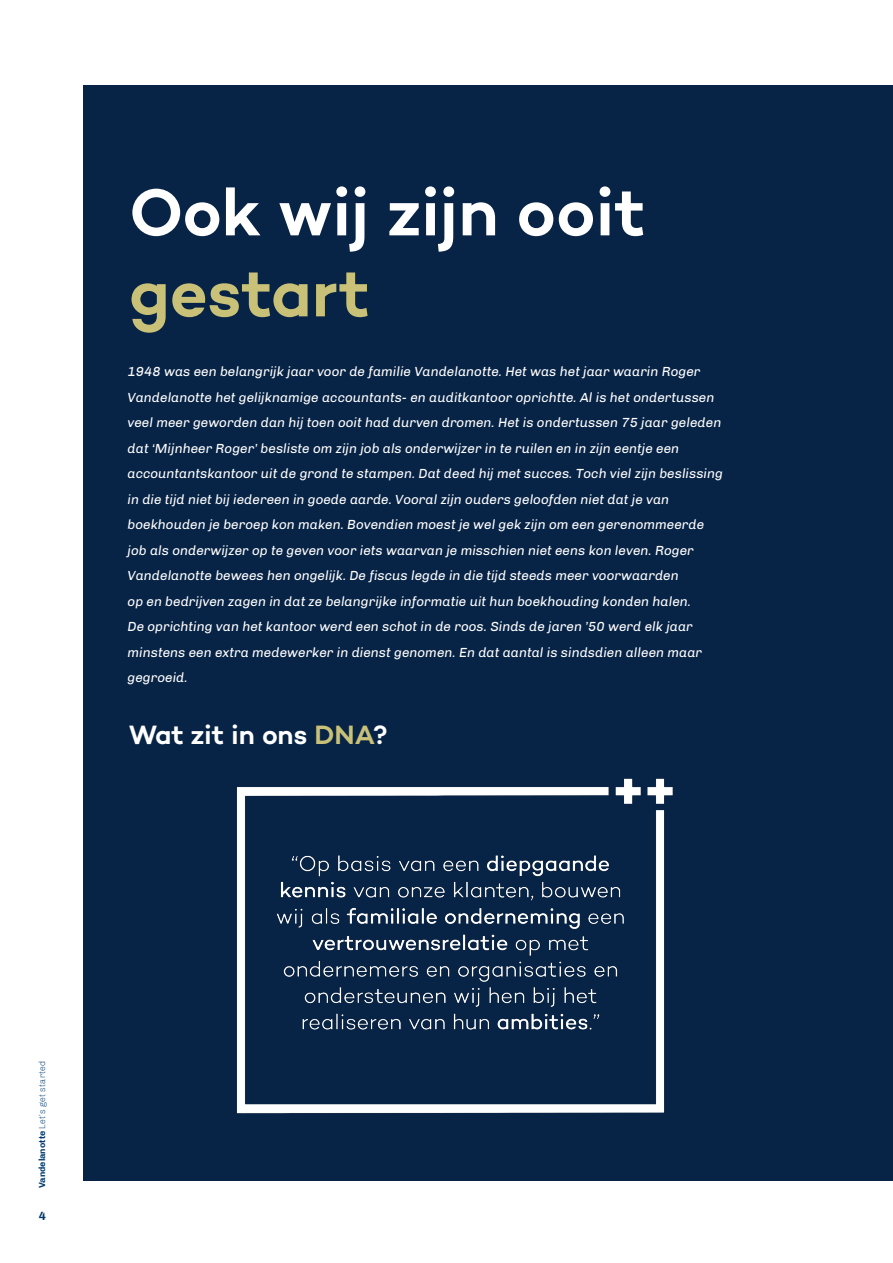
<style>
.page{position:relative;width:893px;height:1263px;background:#fff}
.page>*{position:absolute;margin:0;border:0;box-sizing:border-box;transform-origin:0 0}
.t1{font:600 67.5px "Campton";color:#fff}
.t2{font:600 67.5px "Campton";color:#c8c177}
.t3{font:600 27px "Campton";color:#fff}
.t4{font:italic 13.5px/25.5px "Chivo";color:#fff}
.t5{font:700 12px "Chivo";color:#01386d}
.t6{font:300 9px "Chivo";color:#01386d}
.s1{color:#c8c177}
.s2{font-weight:700}
</style>
<div class="page">
<div style="left:84px;top:85px;width:809px;height:1095px;background:#072345"></div>
<img style="left:236px;top:778px;width:437px;height:336px">
<p class="t1" style="left:129px;top:169px;width:518px">Ook wij zijn ooit</p>
<p class="t2" style="left:129px;top:250px;width:242px">gestart</p>
<p class="t4" style="left:128px;top:359px;width:597px">1948 was een belangrijk jaar voor de familie Vandelanotte. Het was het jaar waarin Roger Vandelanotte het gelijknamige accountants- en auditkantoor oprichtte. Al is het ondertussen veel meer geworden dan hij toen ooit had durven dromen. Het is ondertussen 75 jaar geleden dat ‘Mijnheer Roger’ besliste om zijn job als onderwijzer in te ruilen en in zijn eentje een accountantskantoor uit de grond te stampen. Dat deed hij met succes. Toch viel zijn beslissing in die tijd niet bij iedereen in goede aarde. Vooral zijn ouders geloofden niet dat je van boekhouden je beroep kon maken. Bovendien moest je wel gek zijn om een gerenommeerde job als onderwijzer op te geven voor iets waarvan je misschien niet eens kon leven. Roger Vandelanotte bewees hen ongelijk. De fiscus legde in die tijd steeds meer voorwaarden<br>op en bedrijven zagen in dat ze belangrijke informatie uit hun boekhouding konden halen.<br>De oprichting van het kantoor werd een schot in de roos. Sinds de jaren ’50 werd elk jaar minstens een extra medewerker in dienst genomen. En dat aantal is sindsdien alleen maar gegroeid.</p>
<p class="t3" style="left:129px;top:718px;width:260px">Wat zit in ons <span class="s1">DNA</span>?</p>
<p class="t6" style="left:37px;top:1188px;width:129px;rotate:-90deg"><span class="s2">Vandelanotte</span> Let’s get started</p>
<p class="t5" style="left:39px;top:1209px;width:9px">4</p>
</div>
